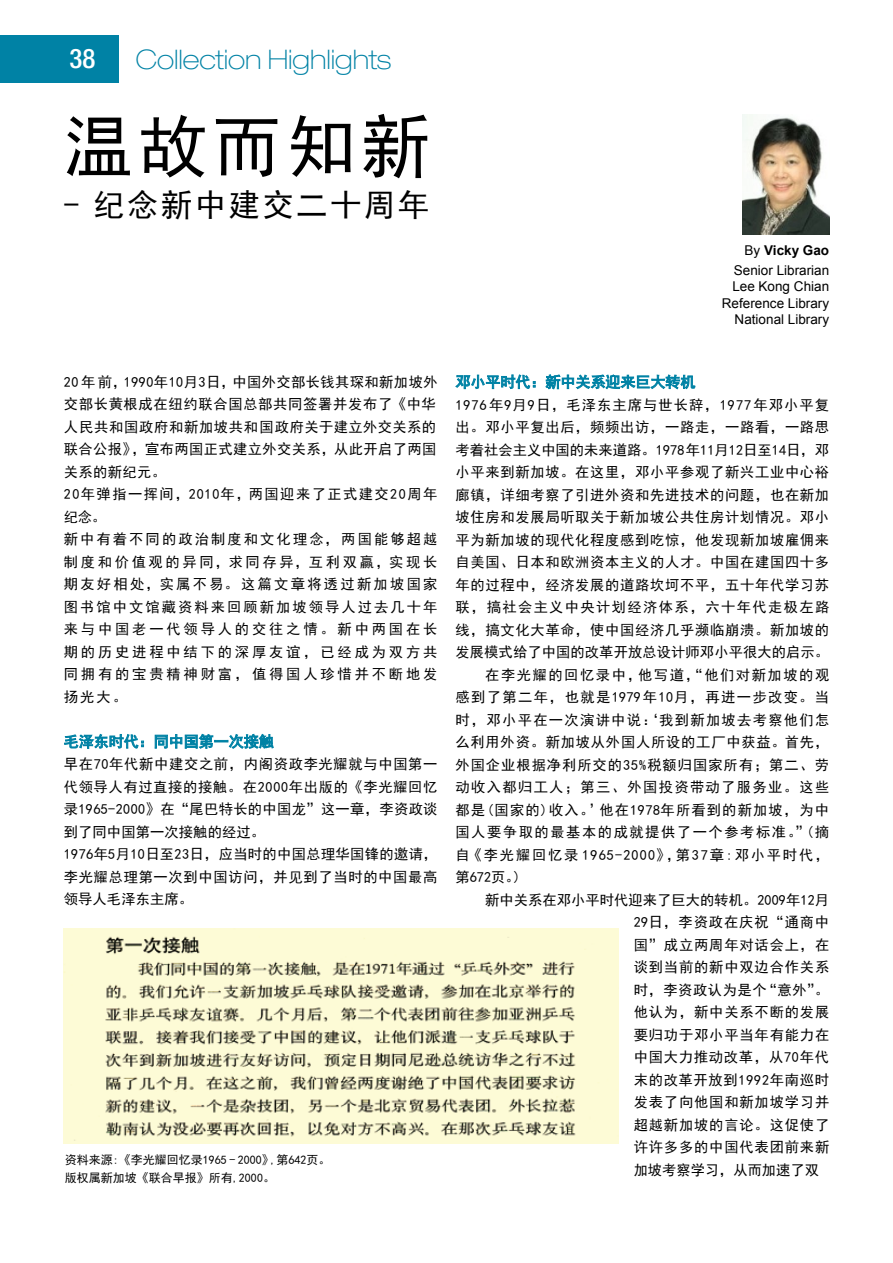
<style>
.page{position:relative;width:893px;height:1263px;background:#fff}
.page>*{position:absolute;margin:0;border:0;box-sizing:border-box;transform-origin:0 0}
.t1{font:69.15px "Sim Hei";letter-spacing:.075em;color:#000}
.t2{font:31.5px "Sim Hei";letter-spacing:.075em;color:#000}
.t3{font:100 expanded 27px "Helvetica Neue LT Pro";letter-spacing:-.005em;color:#0082a5}
.t4{font:500 condensed 27px "Helvetica Neue LT Pro";color:#fff}
.t5{font:15px "Sim Hei";color:#0082a5}
.t6{font:14.25px/22.5px "Sim Hei";letter-spacing:.05em;color:#000}
.t7{font:14.25px/22.5px "Sim Hei";letter-spacing:.145em;color:#000}
.t8{font:14.25px "Sim Hei";letter-spacing:.095em;color:#000}
.t9{font:14.25px "Sim Hei";letter-spacing:.005em;color:#000}
.t10{font:14.25px "Sim Hei";letter-spacing:.11em;color:#000}
.t11{font:14.25px "Sim Hei";letter-spacing:.125em;color:#000}
.t12{font:14.25px "Sim Hei";letter-spacing:.075em;color:#000}
.t13{font:14.25px "Sim Hei";letter-spacing:.08em;color:#000}
.t14{font:14.25px "Sim Hei";letter-spacing:.01em;color:#000}
.t15{font:14.25px "Sim Hei";letter-spacing:.07em;color:#000}
.t16{font:14.25px "Sim Hei";color:#000}
.t17{font:13.5px/16.2px "Arial";color:#000;text-align:right}
.t18{font:12px/17.5px "Sim Hei";color:#000}
.s1{font-weight:700}
</style>
<div class="page">
<div style="left:0;top:35px;width:118px;height:47px;background:#0082a5"></div>
<img style="left:742px;top:115px;width:87px;height:120px">
<svg style="left:64px;top:734px;width:80px;height:15px"></svg>
<svg style="left:155px;top:733px;width:119px;height:16px"></svg>
<svg style="left:455px;top:374px;width:81px;height:15px"></svg>
<svg style="left:545px;top:374px;width:151px;height:16px"></svg>
<img style="left:64px;top:928px;width:555px;height:215px">
<h3 class="t4" style="left:70px;top:42px;width:27px">38</h3>
<h3 class="t3" style="left:136px;top:44px;width:257px">Collection Highlights</h3>
<h1 class="t1" style="left:64px;top:111px;width:368px">温故而知新</h1>
<h2 class="t2" style="left:64px;top:189px;width:367px">- 纪念新中建交二十周年</h2>
<p class="t17" style="left:734px;top:240px;width:97px;line-height:20.7px">By <span class="s1">Vicky Gao<br></span>Senior Librarian</p>
<p class="t17" style="left:722px;top:279px;width:109px">Lee Kong Chian<br>Reference Library<br>National Library</p>
<p class="t7" style="left:64px;top:370px;width:375px">20 年前，1990年10月3日，中国外交部长钱其琛和新加坡外交部长黄根成在纽约联合国总部共同签署并发布了《中华人民共和国政府和新加坡共和国政府关于建立外交关系的联合公报》，宣布两国正式建立外交关系，从此开启了两国关系的新纪元。<br>20年弹指一挥间，2010年，两国迎来了正式建交20周年纪念。<br>新中有着不同的政治制度和文化理念，两国能够超越制度和价值观的异同，求同存异，互利双赢，实现长期友好相处，实属不易。这篇文章将透过新加坡国家图书馆中文馆藏资料来回顾新加坡领导人过去几十年来与中国老一代领导人的交往之情。新中两国在长期的历史进程中结下的深厚友谊，已经成为双方共同拥有的宝贵精神财富，值得国人珍惜并不断地发扬光大。</p>
<p class="t5" style="left:64px;top:734px;width:211px">毛泽东时代：同中国第一次接触</p>
<p class="t6" style="left:64px;top:753px;width:375px">早在70年代新中建交之前，内阁资政李光耀就与中国第一代领导人有过直接的接触。在2000年出版的《李光耀回忆录1965-2000》在“尾巴特长的中国龙”这一章，李资政谈到了同中国第一次接触的经过。<br>1976年5月10日至23日，应当时的中国总理华国锋的邀请，李光耀总理第一次到中国访问，并见到了当时的中国最高领导人毛泽东主席。</p>
<p class="t18" style="left:65px;top:1151px;width:267px">资料来源:《李光耀回忆录1965 - 2000》,第642页。版权属新加坡《联合早报》所有,2000。</p>
<p class="t5" style="left:455px;top:374px;width:241px">邓小平时代：新中关系迎来巨大转机</p>
<p class="t12" style="left:455px;top:397px;width:375px">1976年9月9日，毛泽东主席与世长辞，1977年邓小平复</p>
<p class="t6" style="left:455px;top:416px;width:375px">出。邓小平复出后，频频出访，一路走，一路看，一路思</p>
<p class="t9" style="left:455px;top:442px;width:375px">考着社会主义中国的未来道路。1978年11月12日至14日，邓</p>
<p class="t6" style="left:455px;top:461px;width:375px">小平来到新加坡。在这里，邓小平参观了新兴工业中心裕</p>
<p class="t6" style="left:455px;top:483px;width:375px">廊镇，详细考察了引进外资和先进技术的问题，也在新加</p>
<p class="t6" style="left:455px;top:506px;width:375px">坡住房和发展局听取关于新加坡公共住房计划情况。邓小</p>
<p class="t6" style="left:455px;top:528px;width:375px">平为新加坡的现代化程度感到吃惊，他发现新加坡雇佣来</p>
<p class="t6" style="left:455px;top:551px;width:375px">自美国、日本和欧洲资本主义的人才。中国在建国四十多</p>
<p class="t6" style="left:455px;top:573px;width:375px">年的过程中，经济发展的道路坎坷不平，五十年代学习苏</p>
<p class="t8" style="left:455px;top:600px;width:375px">联，搞社会主义中央计划经济体系，六十年代走极左路</p>
<p class="t6" style="left:455px;top:618px;width:375px">线，搞文化大革命，使中国经济几乎濒临崩溃。新加坡的</p>
<p class="t14" style="left:455px;top:645px;width:375px">发展模式给了中国的改革开放总设计师邓小平很大的启示。</p>
<p class="t10" style="left:485px;top:667px;width:345px">在李光耀的回忆录中，他写道，“他们对新加坡的观</p>
<p class="t8" style="left:455px;top:690px;width:375px">感到了第二年，也就是1979年10月，再进一步改变。当</p>
<p class="t8" style="left:455px;top:712px;width:375px">时，邓小平在一次演讲中说：‘我到新加坡去考察他们怎</p>
<p class="t6" style="left:455px;top:731px;width:375px">么利用外资。新加坡从外国人所设的工厂中获益。首先，</p>
<p class="t15" style="left:455px;top:757px;width:375px">外国企业根据净利所交的35%税额归国家所有；第二、劳</p>
<p class="t8" style="left:455px;top:780px;width:375px">动收入都归工人；第三、外国投资带动了服务业。这些</p>
<p class="t13" style="left:455px;top:802px;width:375px">都是(国家的)收入。’他在1978年所看到的新加坡，为中</p>
<p class="t10" style="left:455px;top:825px;width:375px">国人要争取的最基本的成就提供了一个参考标准。”(摘</p>
<p class="t11" style="left:455px;top:847px;width:375px">自《李光耀回忆录 1965-2000》，第37章:邓小平时代，</p>
<p class="t6" style="left:455px;top:866px;width:67px">第672页。)</p>
<p class="t9" style="left:485px;top:892px;width:345px">新中关系在邓小平时代迎来了巨大的转机。2009年12月</p>
<p class="t6" style="left:634px;top:911px;width:197px">29日，李资政在庆祝“通商中</p>
<p class="t6" style="left:634px;top:933px;width:197px">国”成立两周年对话会上，在</p>
<p class="t6" style="left:634px;top:956px;width:197px">谈到当前的新中双边合作关系</p>
<p class="t6" style="left:634px;top:978px;width:197px">时，李资政认为是个“意外”。</p>
<p class="t6" style="left:634px;top:1001px;width:197px">他认为，新中关系不断的发展</p>
<p class="t6" style="left:634px;top:1023px;width:197px">要归功于邓小平当年有能力在</p>
<p class="t6" style="left:634px;top:1046px;width:197px">中国大力推动改革，从70年代</p>
<p class="t6" style="left:634px;top:1068px;width:197px">末的改革开放到1992年南巡时</p>
<p class="t6" style="left:634px;top:1091px;width:197px">发表了向他国和新加坡学习并</p>
<p class="t6" style="left:634px;top:1113px;width:197px">超越新加坡的言论。这促使了</p>
<p class="t6" style="left:634px;top:1136px;width:197px">许许多多的中国代表团前来新</p>
<p class="t16" style="left:634px;top:1162px;width:187px">加坡考察学习，从而加速了双</p>
</div>
